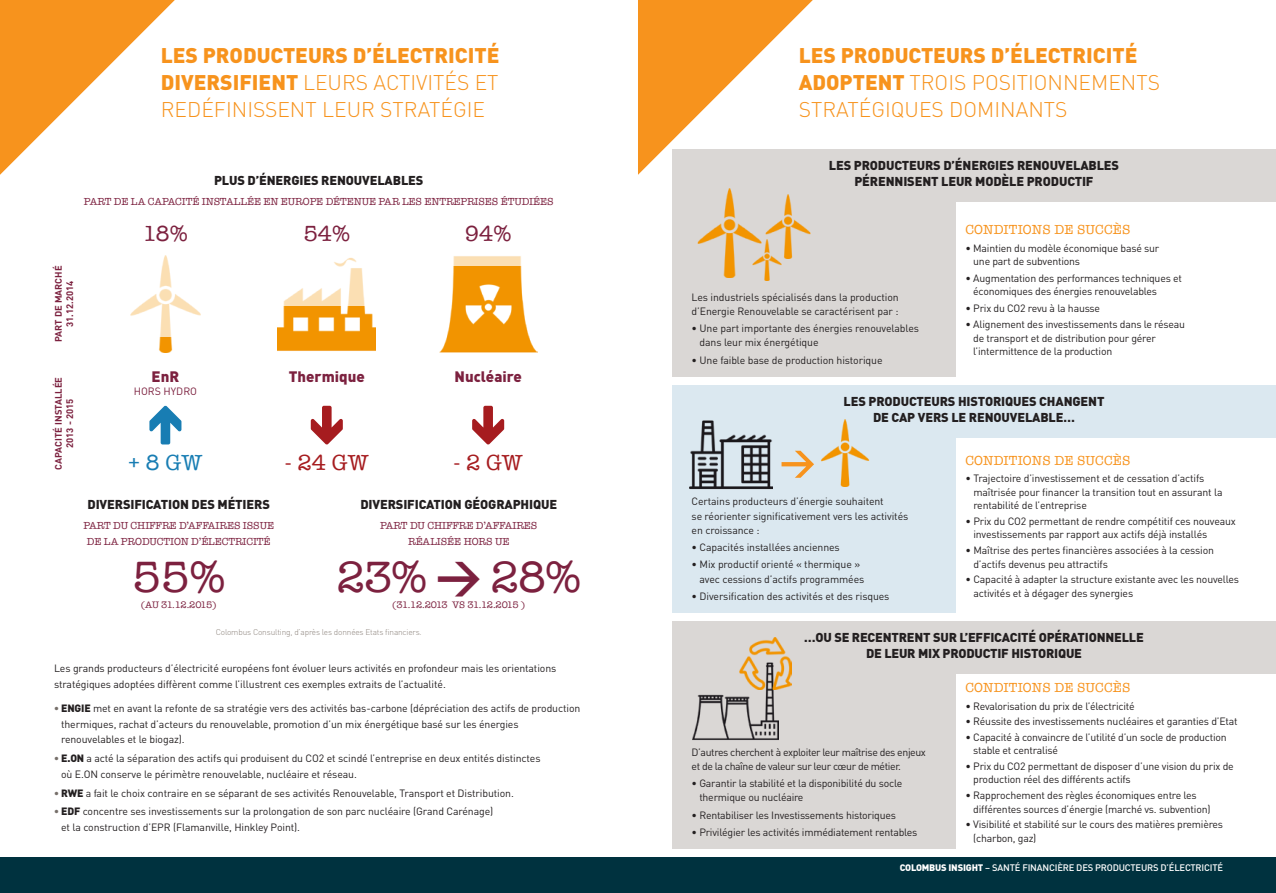
<style>
.page{position:relative;width:1276px;height:893px;background:#fff}
.page>*{position:absolute;margin:0;border:0;box-sizing:border-box;transform-origin:0 0}
.t1{font:45px "American Typewriter";color:#7c213f}
.t2{font:22.5px "American Typewriter";color:#a61c1f}
.t3{font:22.5px "American Typewriter";color:#7c213f}
.t4{font:22.5px "American Typewriter";color:#187db3}
.t5{font:300 21px/27px "DIN";color:#f7931d;text-align:justify}
.t6{font:900 15px "DIN";color:#7c213f}
.t7{font:13.5px "American Typewriter";letter-spacing:.01em;color:#f7931d}
.t8{font:900 12.75px/15.9px "DIN";letter-spacing:-.01em;color:#231f20;text-align:center}
.t9{font:10.5px/13.5px "DIN";letter-spacing:-.015em;color:#231f20}
.t10{font:10.5px/15.8px "American Typewriter";letter-spacing:-.01em;color:#7c213f;text-align:center}
.t11{font:10.5px/14.2px "DIN";letter-spacing:-.035em;color:#231f20}
.t12{font:10.5px "DIN";color:#7c213f}
.t13{font:9.75px "American Typewriter";letter-spacing:-.07em;color:#7c213f}
.t14{font:500 9.3px "DIN";letter-spacing:-.02em;color:#fff}
.t15{font:700 9.3px/11.2px "DIN";color:#7c213f;text-align:center}
.t16{font:300 8.25px "DIN";letter-spacing:-.02em;color:#8c837c}
.s1{font-weight:900}
.s2{font-family:"DIN";font-weight:700}
.s3{font-weight:900;color:#766f6a}
</style>
<div class="page">
<svg style="left:0;top:0;width:175px;height:175px"></svg>
<div style="left:638px;top:857px;width:638px;height:36px;background:#00323f"></div>
<div style="left:0;top:857px;width:638px;height:36px;background:#00323f"></div>
<svg style="left:638px;top:0;width:175px;height:175px"></svg>
<svg style="left:149px;top:406px;width:32px;height:38px"></svg>
<svg style="left:311px;top:406px;width:32px;height:39px"></svg>
<svg style="left:472px;top:406px;width:32px;height:39px"></svg>
<img style="left:453px;top:256px;width:69px;height:11px">
<img style="left:439px;top:267px;width:98px;height:86px">
<img style="left:283px;top:257px;width:82px;height:50px">
<img style="left:278px;top:307px;width:98px;height:44px">
<img style="left:130px;top:255px;width:71px;height:82px">
<img style="left:159px;top:337px;width:14px;height:16px">
<div style="left:672px;top:149px;width:604px;height:227px;background:#dad7d5"></div>
<div style="left:957px;top:202px;width:319px;height:174px;background:#fff"></div>
<img style="left:697px;top:188px;width:62px;height:89px">
<img style="left:765px;top:194px;width:46px;height:64px">
<img style="left:746px;top:239px;width:42px;height:42px">
<div style="left:672px;top:385px;width:604px;height:228px;background:#dbe8f0"></div>
<div style="left:957px;top:438px;width:319px;height:175px;background:#fff"></div>
<img style="left:689px;top:420px;width:83px;height:70px">
<img style="left:820px;top:419px;width:50px;height:68px">
<div style="left:672px;top:621px;width:604px;height:228px;background:#dad7d5"></div>
<div style="left:957px;top:674px;width:319px;height:175px;background:#fff"></div>
<svg style="left:781px;top:451px;width:33px;height:27px"></svg>
<img style="left:692px;top:669px;width:86px;height:71px">
<img style="left:740px;top:638px;width:52px;height:51px">
<h3 class="t5" style="left:161px;top:42px;width:340px"><span class="s1">LES PRODUCTEURS D’ÉLECTRICITÉ DIVERSIFIENT</span> LEURS ACTIVITÉS ET REDÉFINISSENT LEUR STRATÉGIE</h3>
<h3 class="t5" style="left:799px;top:42px;width:363px;text-align:left"><span class="s1">LES PRODUCTEURS D’ÉLECTRICITÉ<br>ADOPTENT</span> TROIS POSITIONNEMENTS<br>STRATÉGIQUES DOMINANTS</h3>
<p class="t15" style="left:52px;top:342px;width:78px;rotate:-90deg">PART DE MARCHÉ<br>31.12.2014</p>
<p class="t15" style="left:52px;top:470px;width:94px;rotate:-90deg">CAPACITÉ INSTALLÉE<br>2013 - 2015</p>
<p class="t8" style="left:214px;top:172px;width:211px">PLUS D’ÉNERGIES RENOUVELABLES</p>
<p class="t10" style="left:84px;top:193px;width:471px">PART DE LA CAPACITÉ INSTALLÉE EN EUROPE DÉTENUE PAR LES ENTREPRISES ÉTUDIÉES</p>
<p class="t8" style="left:829px;top:157px;width:292px">LES PRODUCTEURS D’ÉNERGIES RENOUVELABLES<br>PÉRENNISENT LEUR MODÈLE PRODUCTIF</p>
<h2 class="t3" style="left:143px;top:217px;width:47px">18%</h2>
<h2 class="t3" style="left:303px;top:217px;width:48px">54%</h2>
<h2 class="t3" style="left:465px;top:217px;width:48px">94%</h2>
<p class="t7" style="left:965px;top:219px;width:166px">CONDITIONS DE SUCCÈS</p>
<p class="t9" style="left:973px;top:241px;width:187px;text-indent:-8px">• Maintien du modèle économique basé sur une part de subventions</p>
<p class="t9" style="left:973px;top:271px;width:210px;text-indent:-8px">• Augmentation des performances techniques et économiques des énergies renouvelables</p>
<p class="t9" style="left:965px;top:301px;width:136px">• Prix du CO2 revu à la hausse</p>
<p class="t9" style="left:973px;top:317px;width:213px;text-indent:-8px">• Alignement des investissements dans le réseau de transport et de distribution pour gérer l’intermittence de la production</p>
<p class="t9" style="left:691px;top:290px;width:209px;line-height:14.2px">Les industriels spécialisés dans la production d’Energie Renouvelable se caractérisent par :</p>
<p class="t9" style="left:699px;top:321px;width:221px;line-height:14.2px;text-indent:-8px">• Une part importante des énergies renouvelables dans leur mix énergétique</p>
<p class="t9" style="left:691px;top:353px;width:192px">• Une faible base de production historique</p>
<h3 class="t6" style="left:152px;top:367px;width:29px">EnR</h3>
<p class="t12" style="left:134px;top:384px;width:65px">HORS HYDRO</p>
<h3 class="t6" style="left:289px;top:367px;width:77px">Thermique</h3>
<h3 class="t6" style="left:454px;top:367px;width:69px">Nucléaire</h3>
<h2 class="t4" style="left:129px;top:445px;width:75px">+ 8 GW</h2>
<p class="t8" style="left:88px;top:496px;width:184px">DIVERSIFICATION DES MÉTIERS</p>
<p class="t10" style="left:83px;top:517px;width:192px">PART DU CHIFFRE D’AFFAIRES ISSUE<br>DE LA PRODUCTION D’ÉLECTRICITÉ</p>
<h1 class="t1" style="left:132px;top:543px;width:95px">55%</h1>
<p class="t13" style="left:141px;top:597px;width:77px">(AU 31.12.2015)</p>
<h2 class="t2" style="left:285px;top:445px;width:85px">- 24 GW</h2>
<h2 class="t2" style="left:453px;top:445px;width:71px">- 2 GW</h2>
<p class="t8" style="left:360px;top:496px;width:198px">DIVERSIFICATION GÉOGRAPHIQUE</p>
<p class="t10" style="left:380px;top:517px;width:159px">PART DU CHIFFRE D’AFFAIRES<br>RÉALISÉE HORS UE</p>
<h1 class="t1" style="left:336px;top:543px;width:246px">23% <span class="s2">&gt;</span> 28%</h1>
<p class="t13" style="left:392px;top:597px;width:134px">(31.12.2013 VS 31.12.2015 )</p>
<p class="t16" style="left:216px;top:627px;width:207px">Colombus Consulting, d’après les données Etats financiers.</p>
<p class="t8" style="left:843px;top:393px;width:262px">LES PRODUCTEURS HISTORIQUES CHANGENT<br>DE CAP VERS LE RENOUVELABLE…</p>
<p class="t9" style="left:691px;top:494px;width:218px;line-height:14.2px">Certains producteurs d’énergie souhaitent<br>se réorienter significativement vers les activités en croissance :</p>
<p class="t9" style="left:691px;top:540px;width:150px">• Capacités installées anciennes</p>
<p class="t9" style="left:699px;top:557px;width:166px;line-height:14.2px;text-indent:-8px">• Mix productif orienté « thermique » avec cessions d’actifs programmées</p>
<p class="t9" style="left:691px;top:589px;width:199px">• Diversification des activités et des risques</p>
<p class="t7" style="left:965px;top:450px;width:166px">CONDITIONS DE SUCCÈS</p>
<p class="t9" style="left:973px;top:472px;width:251px;text-indent:-8px">• Trajectoire d’investissement et de cessation d’actifs maîtrisée pour financer la transition tout en assurant la rentabilité de l’entreprise</p>
<p class="t9" style="left:973px;top:514px;width:264px;text-indent:-8px">• Prix du CO2 permettant de rendre compétitif ces nouveaux investissements par rapport aux actifs déjà installés</p>
<p class="t9" style="left:973px;top:543px;width:242px;text-indent:-8px">• Maîtrise des pertes financières associées à la cession d’actifs devenus peu attractifs</p>
<p class="t9" style="left:973px;top:572px;width:267px;text-indent:-8px">• Capacité à adapter la structure existante avec les nouvelles activités et à dégager des synergies</p>
<p class="t8" style="left:804px;top:629px;width:341px">…OU SE RECENTRENT SUR L’EFFICACITÉ OPÉRATIONNELLE<br>DE LEUR MIX PRODUCTIF HISTORIQUE</p>
<p class="t9" style="left:54px;top:660px;width:504px;line-height:15.8px">Les grands producteurs d’électricité européens font évoluer leurs activités en profondeur mais les orientations stratégiques adoptées diffèrent comme l’illustrent ces exemples extraits de l’actualité.</p>
<p class="t9" style="left:61px;top:700px;width:521px;line-height:15.8px;text-indent:-7px"><span class="s3">•</span> <span class="s1">ENGIE</span> met en avant la refonte de sa stratégie vers des activités bas-carbone (dépréciation des actifs de production thermiques, rachat d’acteurs du renouvelable, promotion d’un mix énergétique basé sur les énergies renouvelables et le biogaz).</p>
<p class="t9" style="left:61px;top:750px;width:481px;line-height:15.8px;text-indent:-7px"><span class="s3">•</span> <span class="s1">E.ON</span> a acté la séparation des actifs qui produisent du CO2 et scindé l’entreprise en deux entités distinctes où E.ON conserve le périmètre renouvelable, nucléaire et réseau.</p>
<p class="t9" style="left:54px;top:786px;width:461px"><span class="s3">•</span> <span class="s1">RWE</span> a fait le choix contraire en se séparant de ses activités Renouvelable, Transport et Distribution.</p>
<p class="t9" style="left:61px;top:804px;width:434px;line-height:15.8px;text-indent:-7px"><span class="s3">•</span> <span class="s1">EDF</span> concentre ses investissements sur la prolongation de son parc nucléaire (Grand Carénage) et la construction d’EPR (Flamanville, Hinkley Point).</p>
<p class="t11" style="left:691px;top:745px;width:236px">D’autres cherchent à exploiter leur maîtrise des enjeux et de la chaîne de valeur sur leur cœur de métier.</p>
<p class="t9" style="left:699px;top:776px;width:204px;line-height:14.2px;text-indent:-8px">• Garantir la stabilité et la disponibilité du socle thermique ou nucléaire</p>
<p class="t9" style="left:691px;top:808px;width:206px">• Rentabiliser les Investissements historiques</p>
<p class="t9" style="left:691px;top:825px;width:227px">• Privilégier les activités immédiatement rentables</p>
<p class="t7" style="left:965px;top:677px;width:166px">CONDITIONS DE SUCCÈS</p>
<p class="t9" style="left:965px;top:699px;width:171px">• Revalorisation du prix de l’électricité</p>
<p class="t9" style="left:965px;top:714px;width:273px">• Réussite des investissements nucléaires et garanties d’Etat</p>
<p class="t9" style="left:973px;top:730px;width:255px;text-indent:-8px">• Capacité à convaincre de l’utilité d’un socle de production stable et centralisé</p>
<p class="t9" style="left:973px;top:759px;width:262px;text-indent:-8px">• Prix du CO2 permettant de disposer d’une vision du prix de production réel des différents actifs</p>
<p class="t9" style="left:973px;top:788px;width:239px;text-indent:-8px">• Rapprochement des règles économiques entre les différentes sources d’énergie (marché vs. subvention)</p>
<p class="t9" style="left:973px;top:817px;width:251px;text-indent:-8px">• Visibilité et stabilité sur le cours des matières premières (charbon, gaz)</p>
<p class="t14" style="left:899px;top:861px;width:325px"><span class="s1">COLOMBUS INSIGHT</span> – SANTÉ FINANCIÈRE DES PRODUCTEURS D’ÉLECTRICITÉ</p>
</div>
